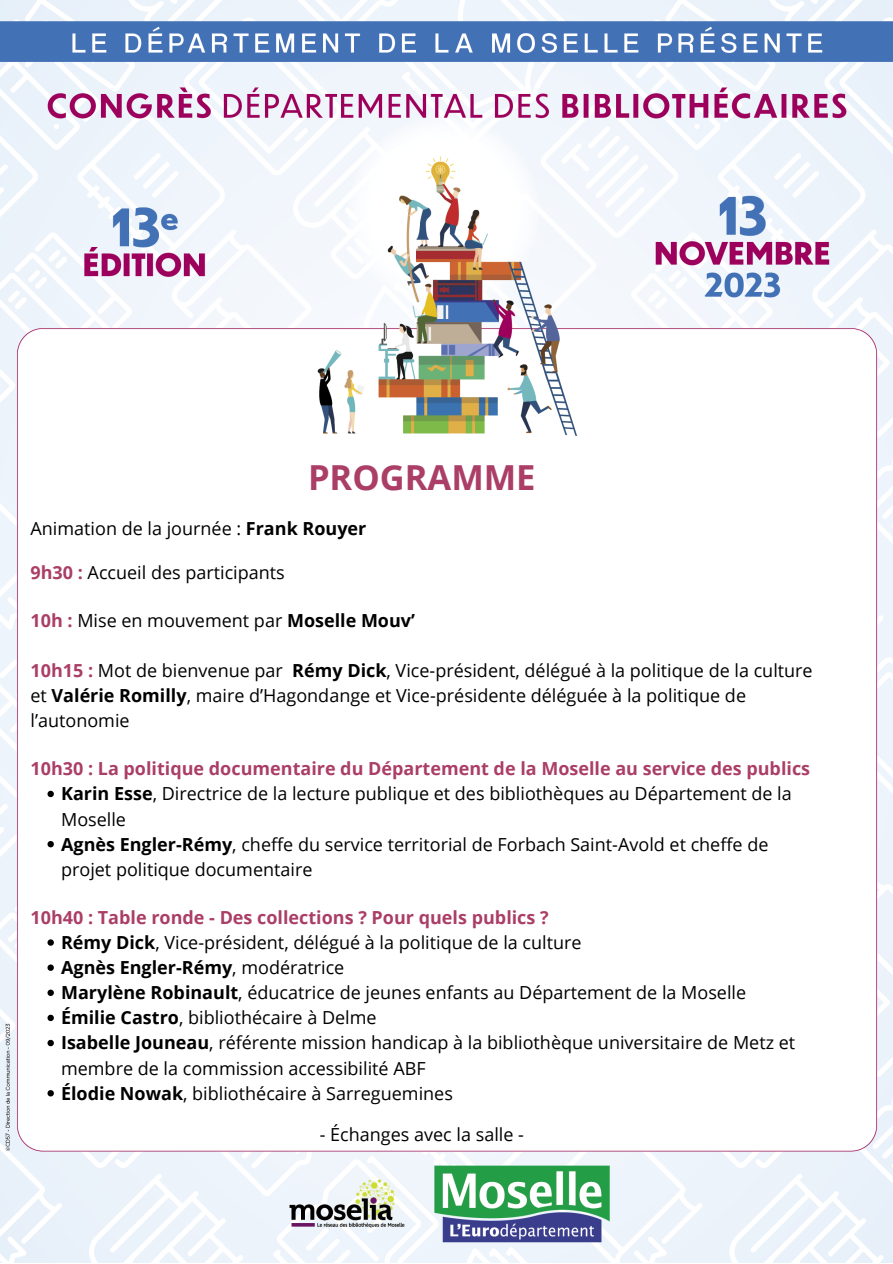
<style>
.page{position:relative;width:893px;height:1264px;background:#fff}
.page>*{position:absolute;margin:0;border:0;box-sizing:border-box;transform-origin:0 0}
.t1{font:700 34.5px "Open Sans";color:#ab3e66}
.t2{font:18px/25px "Open Sans";color:#000}
.t3{font:700 18px "Open Sans";color:#ab3e66}
.t4{font:700 18px "Open Sans";color:#000}
.s1{font-weight:700}
.s2{font-weight:700;color:#ab3e66}
.s3{font-weight:400}
</style>
<div class="page">
<img style="left:0;top:0;width:892px;height:1262px">
<svg style="left:47px;top:790px;width:7px;height:7px"></svg>
<svg style="left:47px;top:841px;width:7px;height:6px"></svg>
<svg style="left:47px;top:939px;width:7px;height:6px"></svg>
<svg style="left:47px;top:964px;width:7px;height:6px"></svg>
<svg style="left:47px;top:989px;width:7px;height:6px"></svg>
<svg style="left:47px;top:1014px;width:7px;height:7px"></svg>
<svg style="left:47px;top:1039px;width:7px;height:7px"></svg>
<svg style="left:47px;top:1090px;width:7px;height:6px"></svg>
<p class="t1" style="left:308px;top:453px;width:229px">PROGRAMME</p>
<p class="t2" style="left:30px;top:515px;width:337px">Animation de la journée : <span class="s1">Frank Rouyer</span></p>
<p class="t2" style="left:30px;top:559px;width:256px"><span class="s2">9h30 :</span> Accueil des participants</p>
<p class="t2" style="left:30px;top:607px;width:386px"><span class="s2">10h :</span> Mise en mouvement par <span class="s1">Moselle Mouv’</span></p>
<p class="t2" style="left:30px;top:657px;width:783px"><span class="s2">10h15 :</span> Mot de bienvenue par <span class="s1">Rémy Dick</span>, Vice-président, délégué à la politique de la culture et <span class="s1">Valérie Romilly</span>, maire d’Hagondange et Vice-présidente déléguée à la politique de l’autonomie</p>
<p class="t3" style="left:30px;top:756px;width:781px">10h30 : La politique documentaire du Département de la Moselle au service des publics</p>
<p class="t2" style="left:61px;top:780px;width:732px"><span class="s1">Karin Esse</span>, Directrice de la lecture publique et des bibliothèques au Département de la<br>Moselle</p>
<p class="t2" style="left:61px;top:831px;width:708px"><span class="s1">Agnès Engler-Rémy</span>, cheffe du service territorial de Forbach Saint-Avold et cheffe de projet politique documentaire</p>
<p class="t3" style="left:30px;top:904px;width:519px">10h40 : Table ronde - Des collections ? Pour quels publics ?</p>
<p class="t2" style="left:61px;top:929px;width:522px"><span class="s1">Rémy Dick</span>, Vice-président, délégué à la politique de la culture</p>
<p class="t4" style="left:61px;top:954px;width:285px">Agnès Engler-Rémy<span class="s3">, modératrice</span></p>
<p class="t2" style="left:61px;top:979px;width:686px"><span class="s1">Marylène Robinault</span>, éducatrice de jeunes enfants au Département de la Moselle</p>
<p class="t2" style="left:61px;top:1004px;width:317px"><span class="s1">Émilie Castro</span>, bibliothécaire à Delme</p>
<p class="t2" style="left:61px;top:1029px;width:735px"><span class="s1">Isabelle Jouneau</span>, référente mission handicap à la bibliothèque universitaire de Metz et membre de la commission accessibilité ABF</p>
<p class="t2" style="left:61px;top:1080px;width:393px"><span class="s1">Élodie Nowak</span>, bibliothécaire à Sarreguemines</p>
<p class="t2" style="left:320px;top:1121px;width:206px">- Échanges avec la salle -</p>
</div>
